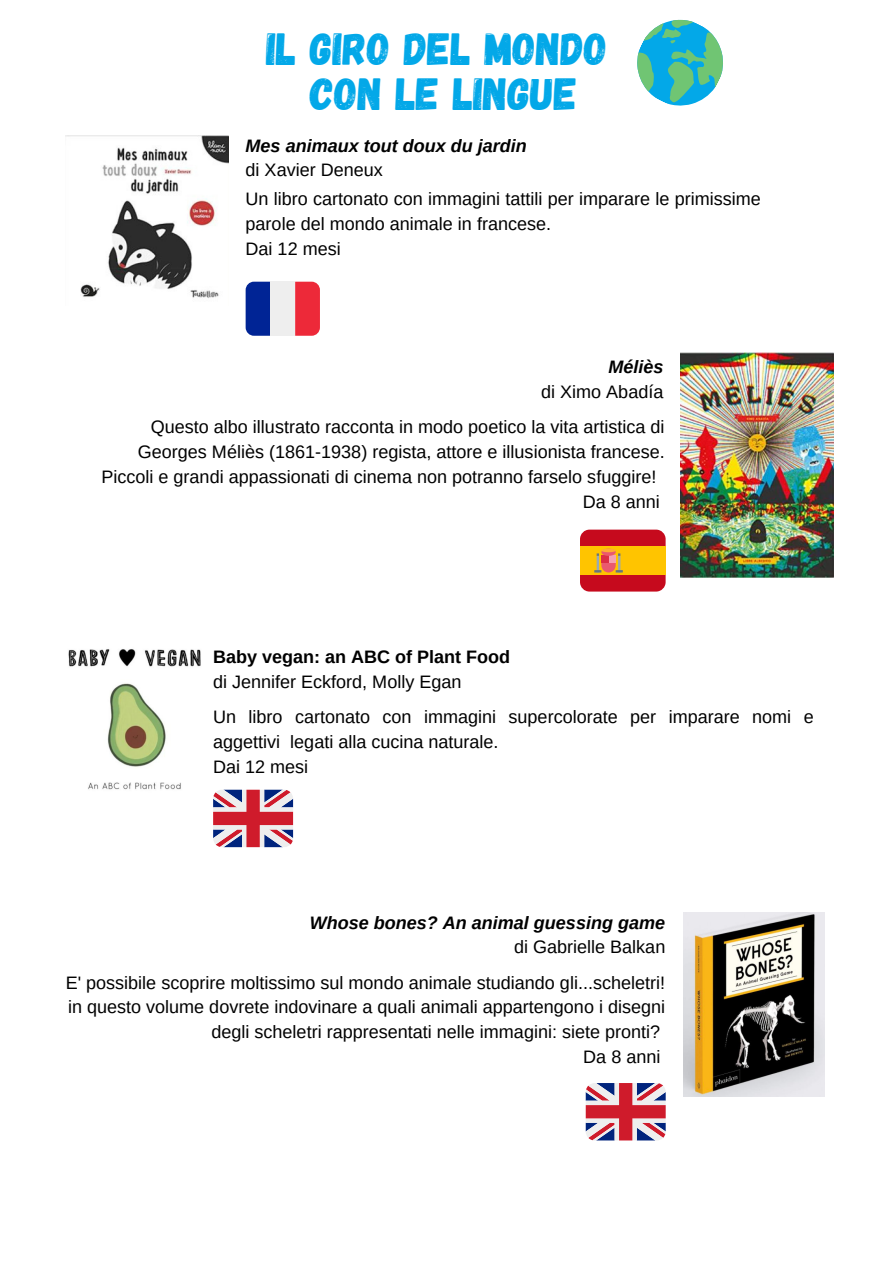
<style>
.page{position:relative;width:894px;height:1264px;background:#fff}
.page>*{position:absolute;margin:0;border:0;box-sizing:border-box;transform-origin:0 0}
.t1{font:45px "Gagalin";color:#03a8e8}
.t2{font:18px/24.8px "Arimo";color:#000}
.t3{font:italic 700 18px "Arimo";color:#000}
.t4{font:700 18px "Arimo";color:#000}
</style>
<div class="page">
<img style="left:66px;top:135px;width:162px;height:163px">
<svg style="left:295px;top:282px;width:25px;height:54px"></svg>
<svg style="left:245px;top:282px;width:25px;height:54px"></svg>
<div style="left:270px;top:282px;width:25px;height:54px;background:#eee"></div>
<img style="left:680px;top:352px;width:153px;height:226px">
<div style="left:580px;top:529px;width:85px;height:62px;background:#c60a1d;border-radius:10px"></div>
<div style="left:580px;top:546px;width:85px;height:29px;background:#ffc400"></div>
<svg style="left:594px;top:548px;width:28px;height:24px"></svg>
<svg style="left:637px;top:19px;width:86px;height:87px"></svg>
<svg style="left:213px;top:789px;width:80px;height:58px;background:#bf7488"></svg>
<img style="left:68px;top:649px;width:133px;height:141px">
<svg style="left:585px;top:1083px;width:80px;height:57px;background:#c07487"></svg>
<img style="left:683px;top:912px;width:141px;height:184px">
<p class="t1" style="left:266px;top:20px;width:342px">IL GIRO DEL MONDO</p>
<p class="t1" style="left:310px;top:65px;width:268px">CON LE LINGUE</p>
<p class="t3" style="left:245px;top:135px;width:282px">Mes animaux tout doux du jardin</p>
<p class="t2" style="left:245px;top:158px;width:139px">di Xavier Deneux</p>
<p class="t2" style="left:245px;top:187px;width:516px">Un libro cartonato con immagini tattili per imparare le primissime parole del mondo animale in francese.</p>
<p class="t2" style="left:245px;top:236px;width:97px">Dai 12 mesi</p>
<p class="t3" style="left:608px;top:356px;width:57px">Méliès</p>
<p class="t2" style="left:541px;top:379px;width:124px">di Ximo Abadía</p>
<p class="t2" style="left:138px;top:415px;width:528px;text-align:right">Questo albo illustrato racconta in modo poetico la vita artistica di<br>Georges Méliès (1861-1938) regista, attore e illusionista francese.</p>
<p class="t2" style="left:101px;top:464px;width:556px">Piccoli e grandi appassionati di cinema non potranno farselo sfuggire!</p>
<p class="t2" style="left:582px;top:489px;width:79px">Da 8 anni</p>
<p class="t4" style="left:213px;top:646px;width:298px">Baby vegan: an ABC of Plant Food</p>
<p class="t2" style="left:213px;top:669px;width:250px">di Jennifer Eckford, Molly Egan</p>
<p class="t2" style="left:213px;top:704px;width:602px">Un libro cartonato con immagini supercolorate per imparare nomi e aggettivi legati alla cucina naturale.</p>
<p class="t2" style="left:213px;top:754px;width:97px">Dai 12 mesi</p>
<p class="t3" style="left:310px;top:912px;width:356px">Whose bones? An animal guessing game</p>
<p class="t2" style="left:514px;top:934px;width:153px">di Gabrielle Balkan</p>
<p class="t2" style="left:66px;top:970px;width:600px;text-align:right">E' possibile scoprire moltissimo sul mondo animale studiando gli...scheletri! in questo volume dovrete indovinare a quali animali appartengono i disegni degli scheletri rappresentati nelle immagini: siete pronti?</p>
<p class="t2" style="left:583px;top:1044px;width:79px">Da 8 anni</p>
</div>
